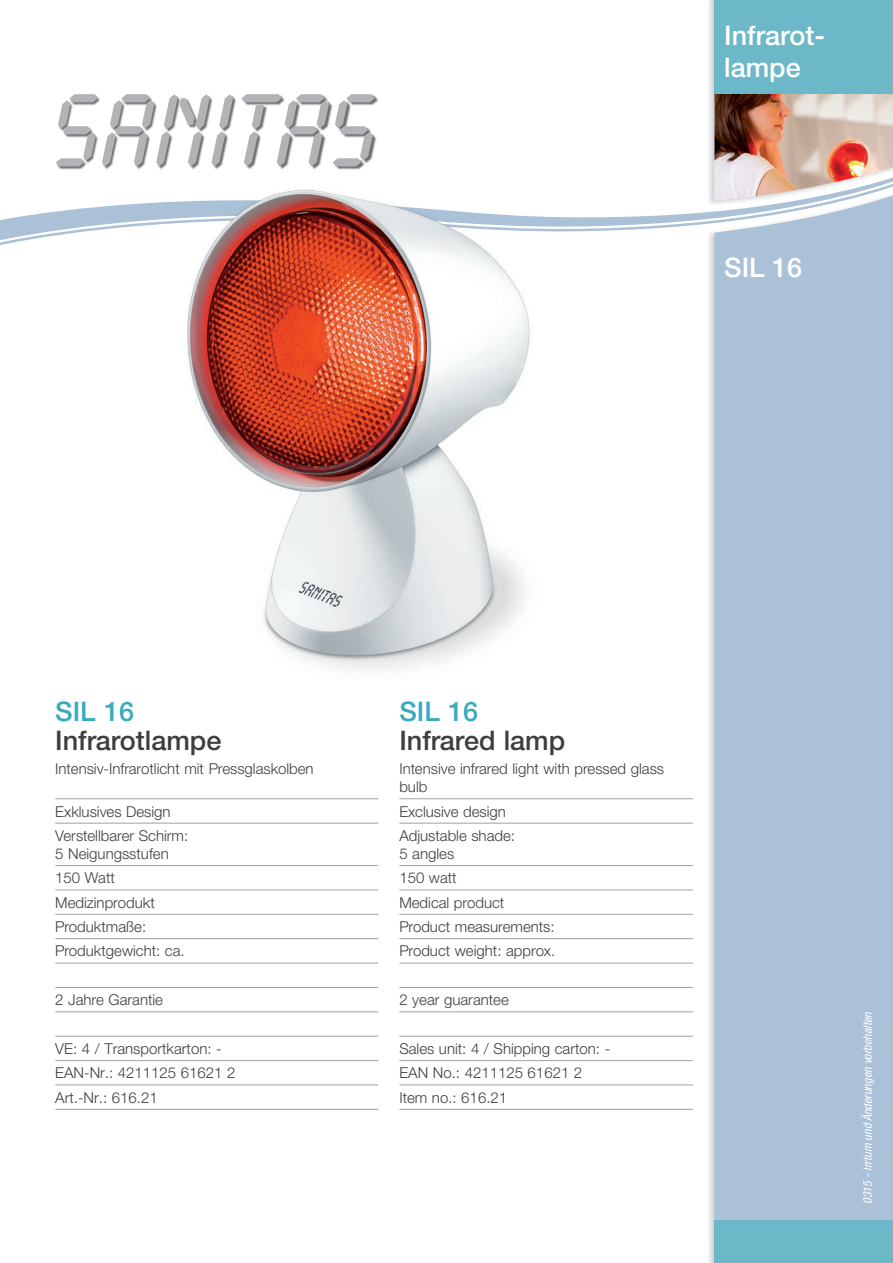
<style>
.page{position:relative;width:893px;height:1263px;background:#fff}
.page>*{position:absolute;margin:0;border:0;box-sizing:border-box;transform-origin:0 0}
.t1{font:500 27px "Helvetica Neue LTW1 G";color:#3e3e3f}
.t2{font:500 27px/32.4px "Helvetica Neue LT Pro";color:#fff}
.t3{font:500 27px "Helvetica Neue LTW1 G";color:#39abbd}
.t4{font:300 15px/24.3px "Helvetica Neue LTW1 G";color:#3e3e3f}
.t5{font:italic condensed 12px "Helvetica Neue LT Pro";color:#fff}
</style>
<div class="page">
<div style="left:706px;top:0;width:187px;height:207px;background:#231f20;opacity:.2"></div>
<img style="left:714px;top:94px;width:179px;height:79px">
<div style="left:706px;top:189px;width:187px;height:1074px;background:#231f20;opacity:.2"></div>
<div style="left:714px;top:248px;width:179px;height:972px;background:#aac1d7"></div>
<svg style="left:706px;top:173px;width:187px;height:75px"></svg>
<svg style="left:0;top:176px;width:893px;height:70px"></svg>
<div style="left:714px;top:0;width:179px;height:94px;background:#6db8c8"></div>
<div style="left:714px;top:1220px;width:179px;height:43px;background:#6db8c8"></div>
<div style="left:56px;top:95px;width:322px;height:75px;background:#231f20;opacity:.65"></div>
<svg style="left:56px;top:94px;width:177px;height:72px"></svg>
<svg style="left:241px;top:94px;width:134px;height:59px"></svg>
<hr style="left:55px;top:798px;width:323px;height:1px;background:#a1a1a5">
<hr style="left:55px;top:823px;width:323px;height:1px;background:#a1a1a5">
<hr style="left:55px;top:865px;width:323px;height:1px;background:#a1a1a5">
<hr style="left:55px;top:890px;width:323px;height:1px;background:#a1a1a5">
<hr style="left:55px;top:914px;width:323px;height:1px;background:#a1a1a5">
<hr style="left:55px;top:938px;width:323px;height:1px;background:#a1a1a5">
<hr style="left:55px;top:963px;width:323px;height:1px;background:#a1a1a5">
<hr style="left:55px;top:987px;width:323px;height:1px;background:#a1a1a5">
<hr style="left:55px;top:1011px;width:323px;height:1px;background:#a1a1a5">
<hr style="left:55px;top:1036px;width:323px;height:1px;background:#a1a1a5">
<hr style="left:55px;top:1060px;width:323px;height:1px;background:#a1a1a5">
<hr style="left:55px;top:1085px;width:323px;height:1px;background:#a1a1a5">
<hr style="left:55px;top:1109px;width:323px;height:1px;background:#a1a1a5">
<hr style="left:399px;top:798px;width:294px;height:1px;background:#a1a1a5">
<hr style="left:399px;top:823px;width:294px;height:1px;background:#a1a1a5">
<hr style="left:399px;top:865px;width:294px;height:1px;background:#a1a1a5">
<hr style="left:399px;top:890px;width:294px;height:1px;background:#a1a1a5">
<hr style="left:399px;top:914px;width:294px;height:1px;background:#a1a1a5">
<hr style="left:399px;top:938px;width:294px;height:1px;background:#a1a1a5">
<hr style="left:399px;top:963px;width:294px;height:1px;background:#a1a1a5">
<hr style="left:399px;top:987px;width:294px;height:1px;background:#a1a1a5">
<hr style="left:399px;top:1011px;width:294px;height:1px;background:#a1a1a5">
<hr style="left:399px;top:1036px;width:294px;height:1px;background:#a1a1a5">
<hr style="left:399px;top:1060px;width:294px;height:1px;background:#a1a1a5">
<hr style="left:399px;top:1085px;width:294px;height:1px;background:#a1a1a5">
<hr style="left:399px;top:1109px;width:294px;height:1px;background:#a1a1a5">
<img style="left:162px;top:153px;width:400px;height:517px">
<img style="left:187px;top:190px;width:342px;height:466px">
<h1 class="t2" style="left:724px;top:19px;width:102px">Infrarot&shy;lampe</h1>
<h1 class="t2" style="left:724px;top:251px;width:80px">SIL 16</h1>
<h1 class="t3" style="left:55px;top:695px;width:80px">SIL 16</h1>
<h1 class="t1" style="left:55px;top:724px;width:168px">Infrarotlampe</h1>
<p class="t4" style="left:55px;top:757px;width:260px">Intensiv-Infrarotlicht mit Pressglaskolben</p>
<p class="t4" style="left:55px;top:799px;width:135px">Exklusives Design<br>Verstellbarer Schirm:</p>
<p class="t4" style="left:55px;top:841px;width:131px">5 Neigungsstufen<br>150 Watt<br>Medizinprodukt<br>Produktmaße:<br>Produktgewicht: ca.</p>
<p class="t4" style="left:55px;top:988px;width:109px">2 Jahre Garantie</p>
<p class="t4" style="left:55px;top:1036px;width:182px">VE: 4 / Transportkarton: -<br>EAN-Nr.: 4211125 61621 2<br>Art.-Nr.: 616.21</p>
<h1 class="t3" style="left:399px;top:695px;width:80px">SIL 16</h1>
<h1 class="t1" style="left:399px;top:724px;width:167px">Infrared lamp</h1>
<p class="t4" style="left:399px;top:760px;width:266px;line-height:18px">Intensive infrared light with pressed glass bulb</p>
<p class="t4" style="left:399px;top:799px;width:117px">Exclusive design<br>Adjustable shade:</p>
<p class="t4" style="left:399px;top:841px;width:157px">5 angles<br>150 watt<br>Medical product<br>Product measurements:<br>Product weight: approx.</p>
<p class="t4" style="left:399px;top:988px;width:111px">2 year guarantee</p>
<p class="t4" style="left:399px;top:1036px;width:212px">Sales unit: 4 / Shipping carton: -<br>EAN No.: 4211125 61621 2<br>Item no.: 616.21</p>
<p class="t5" style="left:860px;top:1204px;width:194px;rotate:-90deg">0315 - Irrtum und Änderungen vorbehalten</p>
</div>
